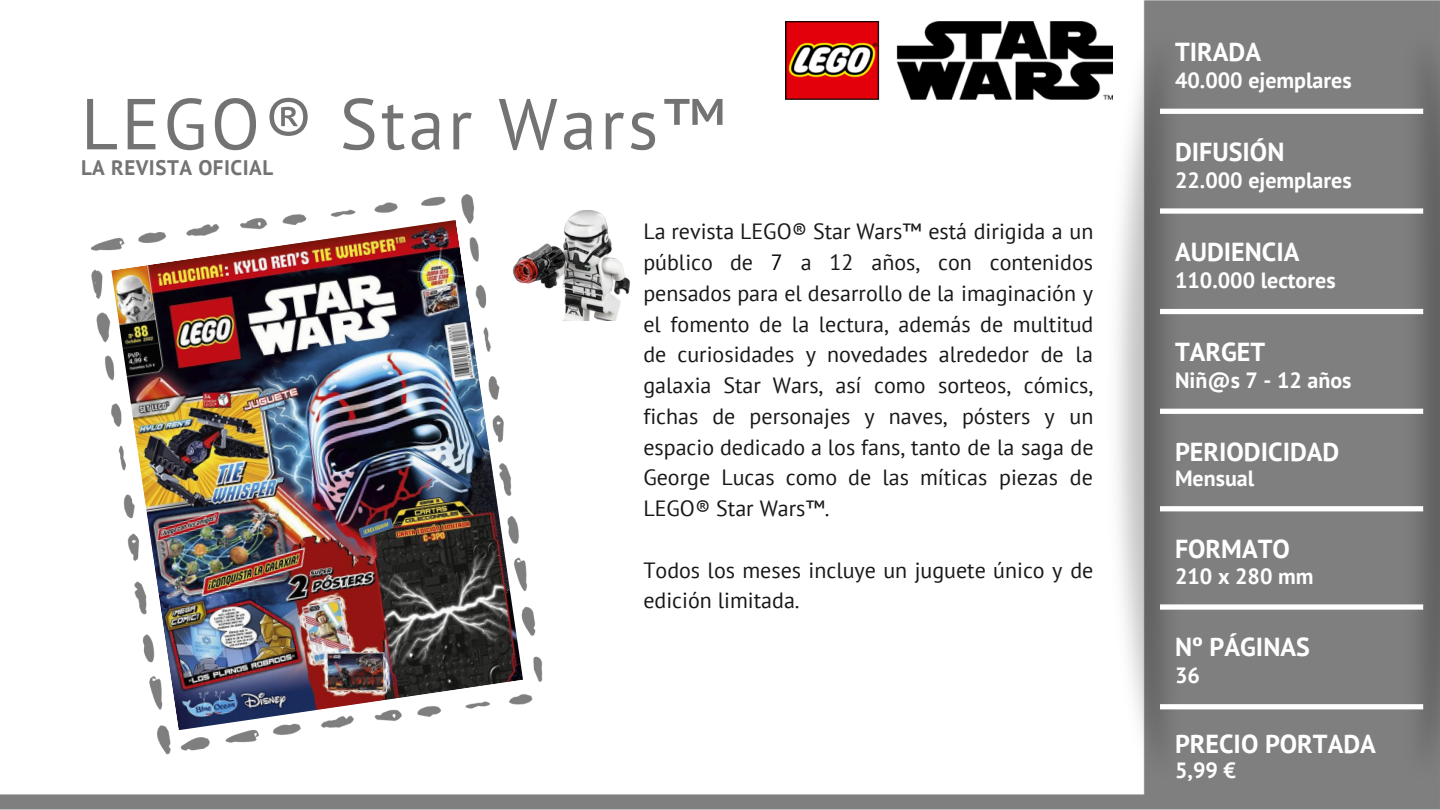
<style>
.page{position:relative;width:1440px;height:810px;background:#fff}
.page>*{position:absolute;margin:0;border:0;box-sizing:border-box;transform-origin:0 0}
.t1{font:72px "PT Sans";letter-spacing:.045em;color:#737373}
.t2{font:700 26px "PT Sans";color:#fff}
.t3{font:22px/30.8px "PT Sans";color:#181818;text-align:justify}
.t4{font:700 22px "PT Sans";color:#fff}
.t5{font:700 21px "PT Sans";letter-spacing:.025em;color:#737373}
.s1{color:#000}
</style>
<div class="page">
<img style="left:0;top:0;width:1364px;height:810px">
<img style="left:1364px;top:0;width:76px;height:810px">
<img style="left:1067px;top:0;width:155px;height:810px">
<img style="left:785px;top:21px;width:328px;height:79px">
<img style="left:510px;top:210px;width:124px;height:111px">
<img style="left:111px;top:220px;width:412px;height:510px">
<div style="left:1160px;top:109px;width:263px;height:5px;background:#fff"></div>
<div style="left:1160px;top:208px;width:263px;height:6px;background:#fff"></div>
<div style="left:1160px;top:309px;width:263px;height:5px;background:#fff"></div>
<div style="left:1160px;top:409px;width:263px;height:5px;background:#fff"></div>
<div style="left:1160px;top:506px;width:263px;height:5px;background:#fff"></div>
<div style="left:1160px;top:604px;width:263px;height:6px;background:#fff"></div>
<div style="left:1160px;top:704px;width:263px;height:5px;background:#fff"></div>
<p class="t1" style="left:81px;top:76px;width:646px">LEGO® Star Wars™</p>
<p class="t5" style="left:81px;top:153px;width:194px">LA REVISTA OFICIAL</p>
<p class="t3" style="left:643px;top:216px;width:452px">La revista LEGO® Star Wars™ está dirigida a un público de <span class="s1">7</span> a 12 años, con contenidos pensados para el desarrollo de la imaginación y el fomento de la lectura, además de multitud de curiosidades y novedades alrededor de la galaxia Star Wars, así como sorteos, cómics, fichas de personajes y naves, pósters y un espacio dedicado a los fans, tanto de la saga de George Lucas como de las míticas piezas de LEGO® Star Wars™.</p>
<p class="t3" style="left:643px;top:554px;width:452px">Todos los meses incluye un juguete único y de edición limitada.</p>
<p class="t2" style="left:1175px;top:35px;width:88px">TIRADA</p>
<p class="t4" style="left:1175px;top:66px;width:178px">40.000 ejemplares</p>
<p class="t2" style="left:1175px;top:134px;width:111px">DIFUSIÓN</p>
<p class="t4" style="left:1175px;top:165px;width:178px">22.000 ejemplares</p>
<p class="t2" style="left:1175px;top:235px;width:126px">AUDIENCIA</p>
<p class="t4" style="left:1175px;top:266px;width:162px">110.000 lectores</p>
<p class="t2" style="left:1175px;top:334px;width:92px">TARGET</p>
<p class="t4" style="left:1175px;top:365px;width:178px">Niñ@s 7 - 12 años</p>
<p class="t2" style="left:1175px;top:434px;width:166px">PERIODICIDAD</p>
<p class="t4" style="left:1175px;top:463px;width:81px">Mensual</p>
<p class="t2" style="left:1175px;top:532px;width:116px">FORMATO</p>
<p class="t4" style="left:1175px;top:562px;width:140px">210 x 280 mm</p>
<p class="t2" style="left:1175px;top:630px;width:136px">Nº PÁGINAS</p>
<p class="t4" style="left:1175px;top:661px;width:26px">36</p>
<p class="t2" style="left:1175px;top:726px;width:202px">PRECIO PORTADA</p>
<p class="t4" style="left:1175px;top:755px;width:62px">5,99 €</p>
</div>
